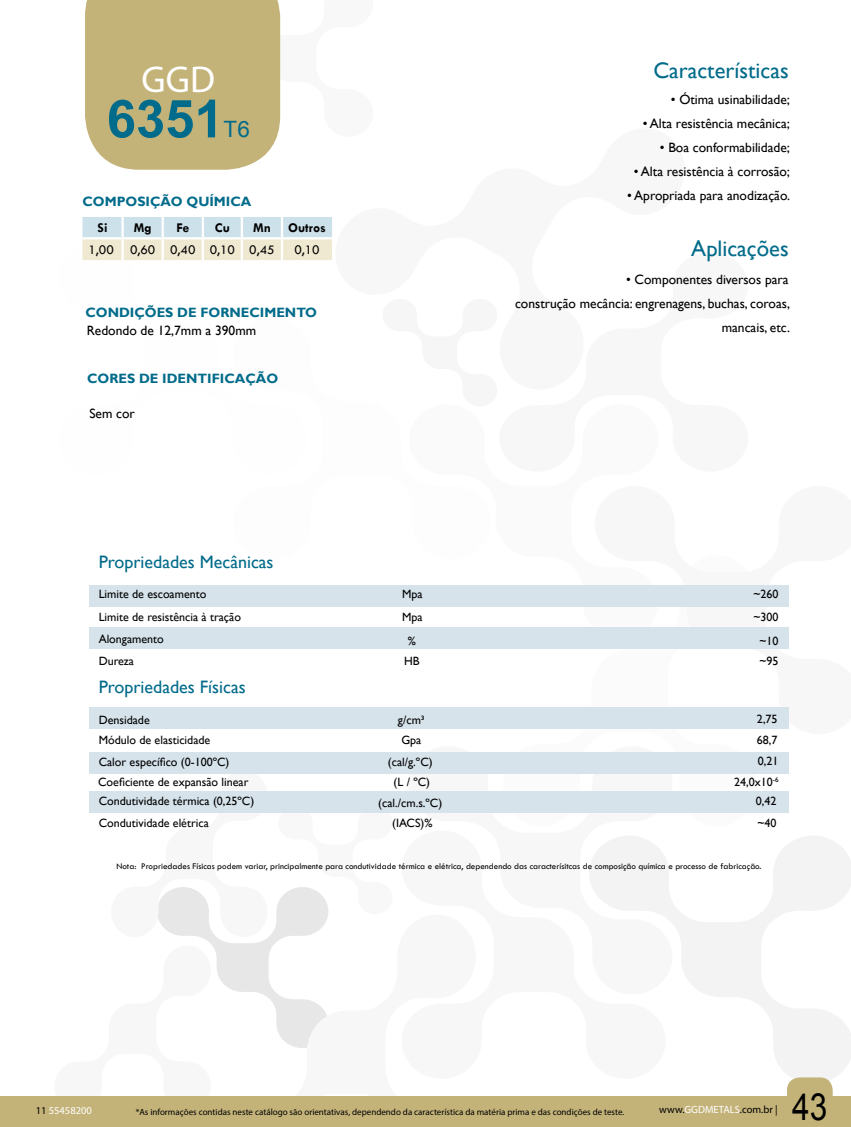
<style>
.page{position:relative;width:851px;height:1127px;background:#fff}
.page>*{position:absolute;margin:0;border:0;box-sizing:border-box;transform-origin:0 0}
.t1{font:700 52.5px "Arial";color:#006b8a}
.t2{font:37.5px "Myriad Pro";color:#fff}
.t3{font:37.5px "Arial";color:#000;scale:.84 1}
.t4{font:22.5px "Gill Sans";color:#006b8a}
.t5{font:22.5px "Arial";color:#006b8a}
.t6{font:18px "Gill Sans";color:#006b8a}
.t7{font:13.5px/24px "Gill Sans";color:#000;text-align:right}
.t8{font:700 13.5px "Gill Sans";color:#006b8a}
.t9{font:13.5px "Tw Cen";color:#000}
.t10{font:700 13.5px "Tw Cen";color:#000}
.t11{font:12px/22.5px "Gill Sans";color:#000}
.t12{font:10.5px "Myriad Pro";color:#000}
.t13{font:10.5px "Myriad Pro";color:#fff}
.t14{font:9px "Tw Cen";color:#000}
.t15{font:9px "Myriad Pro";color:#000}
.s1{color:#000}
.s2{color:#fff}
</style>
<div class="page">
<svg style="left:503px;top:585px;width:252px;height:228px"></svg>
<svg style="left:594px;top:585px;width:195px;height:149px"></svg>
<svg style="left:589px;top:836px;width:261px;height:243px"></svg>
<svg style="left:89px;top:812px;width:303px;height:140px"></svg>
<svg style="left:216px;top:914px;width:176px;height:134px"></svg>
<div style="left:0;top:1096px;width:850px;height:31px;background:#c4b379"></div>
<svg style="left:786px;top:1077px;width:46px;height:19px"></svg>
<div style="left:85px;top:0;width:196px;height:170px;background:#c4b379"></div>
<div style="left:89px;top:586px;width:699px;height:21px;background:#d6e3eb"></div>
<div style="left:89px;top:627px;width:699px;height:22px;background:#d6e3eb"></div>
<div style="left:89px;top:708px;width:699px;height:21px;background:#d6e3eb"></div>
<div style="left:89px;top:752px;width:699px;height:22px;background:#d6e3eb"></div>
<div style="left:89px;top:791px;width:699px;height:21px;background:#d6e3eb"></div>
<svg style="left:82px;top:217px;width:250px;height:43px;background:#dee5dd"></svg>
<hr style="left:121px;top:217px;width:3px;height:20px;background:#fff">
<hr style="left:161px;top:217px;width:3px;height:20px;background:#fff">
<hr style="left:202px;top:217px;width:2px;height:20px;background:#fff">
<hr style="left:241px;top:217px;width:2px;height:20px;background:#fff">
<hr style="left:281px;top:217px;width:2px;height:20px;background:#fff">
<hr style="left:82px;top:237px;width:41px;height:2px;background:#fff">
<hr style="left:123px;top:237px;width:40px;height:2px;background:#fff">
<hr style="left:121px;top:239px;width:3px;height:21px;background:#fff">
<hr style="left:163px;top:237px;width:40px;height:2px;background:#fff">
<hr style="left:161px;top:239px;width:3px;height:21px;background:#fff">
<hr style="left:203px;top:237px;width:39px;height:2px;background:#fff">
<hr style="left:202px;top:239px;width:2px;height:21px;background:#fff">
<hr style="left:242px;top:237px;width:40px;height:2px;background:#fff">
<hr style="left:241px;top:239px;width:2px;height:21px;background:#fff">
<hr style="left:282px;top:237px;width:50px;height:2px;background:#fff">
<hr style="left:281px;top:239px;width:2px;height:21px;background:#fff">
<h2 class="t2" style="left:142px;top:57px;width:75px">GGD</h2>
<h1 class="t1" style="left:107px;top:84px;width:118px">6351</h1>
<h3 class="t5" style="left:224px;top:115px;width:28px">T6</h3>
<p class="t8" style="left:82px;top:194px;width:170px">COMPOSIÇÃO QUÍMICA</p>
<p class="t10" style="left:98px;top:220px;width:11px">Si</p>
<p class="t10" style="left:134px;top:220px;width:19px">Mg</p>
<p class="t10" style="left:176px;top:220px;width:14px">Fe</p>
<p class="t10" style="left:215px;top:220px;width:17px">Cu</p>
<p class="t10" style="left:253px;top:220px;width:19px">Mn</p>
<p class="t10" style="left:288px;top:220px;width:39px">Outros</p>
<p class="t9" style="left:88px;top:241px;width:187px">1,00 0,60 0,40 0,10 0,45</p>
<p class="t9" style="left:294px;top:241px;width:27px">0,10</p>
<p class="t8" style="left:85px;top:304px;width:233px">CONDIÇÕES DE FORNECIMENTO</p>
<p class="t7" style="left:87px;top:318px;width:171px">Redondo de 12,7mm a 390mm</p>
<p class="t8" style="left:87px;top:370px;width:192px">CORES DE IDENTIFICAÇÃO</p>
<p class="t7" style="left:89px;top:402px;width:47px">Sem cor</p>
<h3 class="t6" style="left:99px;top:552px;width:176px">Propriedades Mecânicas</h3>
<p class="t11" style="left:99px;top:583px;width:144px">Limite de escoamento<br>Limite de resistência à tração<br>Alongamento</p>
<p class="t11" style="left:99px;top:649px;width:37px">Dureza</p>
<h3 class="t6" style="left:99px;top:676px;width:148px">Propriedades Físicas</h3>
<p class="t11" style="left:402px;top:583px;width:22px">Mpa<br>Mpa</p>
<p class="t11" style="left:404px;top:631px;width:17px;line-height:19.8px;text-align:center">%<br>HB</p>
<p class="t11" style="left:99px;top:709px;width:53px">Densidade</p>
<p class="t11" style="left:398px;top:709px;width:28px">g/cm³</p>
<p class="t11" style="left:99px;top:729px;width:132px;line-height:21.9px">Módulo de elasticidade<br>Calor específico (0-100ºC)</p>
<p class="t11" style="left:388px;top:729px;width:46px;line-height:21.9px;text-align:center">Gpa (cal/g.ºC)</p>
<p class="t11" style="left:98px;top:773px;width:158px;line-height:18.8px">Coeficiente de expansão linear<br>Condutividade térmica (0,25ºC)</p>
<p class="t11" style="left:378px;top:771px;width:66px;line-height:21px;text-align:center">(L / ºC) (cal./cm.s.ºC)</p>
<p class="t11" style="left:99px;top:811px;width:112px">Condutividade elétrica</p>
<p class="t11" style="left:392px;top:811px;width:42px">(IACS)%</p>
<h3 class="t4" style="left:653px;top:58px;width:137px">Características</h3>
<p class="t7" style="left:670px;top:88px;width:121px">• Ótima usinabilidade;</p>
<p class="t7" style="left:642px;top:112px;width:149px">• Alta resistência mecânica;</p>
<p class="t7" style="left:659px;top:136px;width:132px">• Boa conformabilidade;</p>
<p class="t7" style="left:633px;top:160px;width:158px">• Alta resistência à corrosão;</p>
<p class="t7" style="left:627px;top:184px;width:164px">• Apropriada para anodização.</p>
<h3 class="t4" style="left:691px;top:236px;width:99px">Aplicações</h3>
<p class="t7" style="left:515px;top:268px;width:276px">• Componentes diversos para<br>construção mecância: engrenagens, buchas, coroas, mancais, etc.</p>
<p class="t11" style="left:753px;top:583px;width:26px">~260 ~300</p>
<p class="t11" style="left:759px;top:631px;width:20px;line-height:19.8px">~10 ~95</p>
<p class="t11" style="left:756px;top:708px;width:22px">2,75</p>
<p class="t11" style="left:756px;top:730px;width:23px;line-height:20.7px">68,7<br>0,21</p>
<p class="t11" style="left:734px;top:772px;width:46px;line-height:19.5px;text-align:right">24,0x10<sup>-6<br></sup>0,42</p>
<p class="t11" style="left:757px;top:811px;width:20px">~40</p>
<p class="t14" style="left:116px;top:860px;width:646px">Nota: Propriedades Físicas podem variar, principalmente para condutividade térmica e elétrica, dependendo das caracterísitcas de composição química e processo de fabricação.</p>
<p class="t13" style="left:36px;top:1104px;width:58px"><span class="s1">11</span> 55458200</p>
<p class="t15" style="left:136px;top:1106px;width:490px">*As informações contidas neste catálogo são orientativas, dependendo da característica da matéria prima e das condições de teste.</p>
<p class="t12" style="left:659px;top:1102px;width:120px">www.<span class="s2">GGDMETALS</span>.com.br |</p>
<h2 class="t3" style="left:792px;top:1082px;width:43px">43</h2>
</div>
